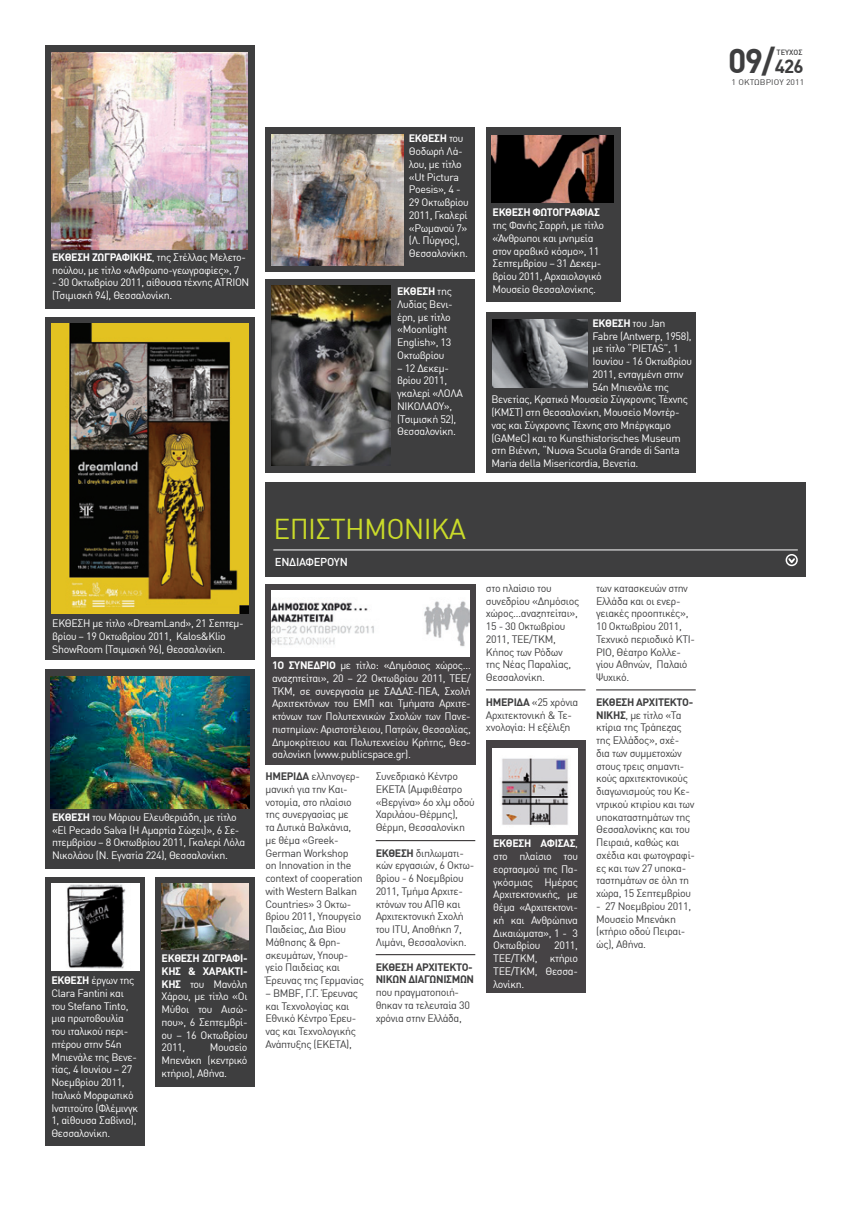
<style>
.page{position:relative;width:851px;height:1205px;background:#fff}
.page>*{position:absolute;margin:0;border:0;box-sizing:border-box;transform-origin:0 0}
.t1{font:700 33.75px "DIN Greek";color:#3e3e3f}
.t2{font:28.12px "DIN Greek";letter-spacing:-.025em;color:#cadb2a}
.t3{font:500 11.25px "DIN Greek";letter-spacing:-.025em;color:#fff}
.t4{font:10.62px/12.8px "DIN Greek";letter-spacing:-.03em;color:#fff}
.t5{font:10.62px/12.8px "DIN Greek";letter-spacing:-.03em;color:#3e3e3f}
.t6{font:700 10.62px/12.8px "DIN Greek";letter-spacing:-.03em;color:#3e3e3f}
.t7{font:700 10.62px "DIN Greek";letter-spacing:-.03em;color:#fff}
.t8{font:8px "DIN Greek";letter-spacing:.01em;color:#3e3e3f;scale:1.07 1}
.t9{font:500 7.5px "DIN Greek";color:#3e3e3f}
.s1{font-weight:700}
.s2{font-weight:400}
.s3{font-size:18.75px}
</style>
<div class="page">
<div style="left:155px;top:877px;width:100px;height:209px;background:#3e3e3f"></div>
<img style="left:162px;top:883px;width:86px;height:67px">
<div style="left:45px;top:877px;width:100px;height:269px;background:#3e3e3f"></div>
<img style="left:51px;top:883px;width:88px;height:87px">
<div style="left:486px;top:128px;width:134px;height:174px;background:#3e3e3f"></div>
<img style="left:491px;top:135px;width:122px;height:67px">
<div style="left:45px;top:669px;width:210px;height:200px;background:#3e3e3f"></div>
<img style="left:51px;top:677px;width:198px;height:131px">
<div style="left:45px;top:317px;width:210px;height:343px;background:#3e3e3f"></div>
<img style="left:51px;top:324px;width:197px;height:289px">
<div style="left:486px;top:312px;width:209px;height:161px;background:#3e3e3f"></div>
<img style="left:492px;top:319px;width:95px;height:69px">
<div style="left:265px;top:482px;width:540px;height:95px;background:#3e3e3f"></div>
<hr style="left:273px;top:550px;width:524px;height:1px;background:#fff">
<svg style="left:788px;top:557px;width:8px;height:8px"></svg>
<div style="left:785px;top:554px;width:12px;height:12px;border:2px solid #fff;border-radius:50%"></div>
<hr style="left:375px;top:840px;width:100px;height:1px;background:#231f20">
<hr style="left:375px;top:954px;width:100px;height:1px;background:#231f20">
<div style="left:265px;top:584px;width:210px;height:181px;background:#464345"></div>
<img style="left:271px;top:591px;width:198px;height:66px">
<hr style="left:486px;top:689px;width:99px;height:1px;background:#231f20">
<hr style="left:596px;top:689px;width:99px;height:1px;background:#231f20">
<div style="left:486px;top:740px;width:99px;height:253px;background:#464345"></div>
<img style="left:492px;top:748px;width:86px;height:86px">
<div style="left:265px;top:279px;width:210px;height:194px;background:#3e3e3f"></div>
<img style="left:272px;top:285px;width:119px;height:180px">
<div style="left:45px;top:45px;width:210px;height:264px;background:#3e3e3f"></div>
<img style="left:52px;top:53px;width:196px;height:196px">
<div style="left:265px;top:128px;width:210px;height:144px;background:#3e3e3f"></div>
<img style="left:272px;top:135px;width:131px;height:131px">
<p class="t4" style="left:52px;top:251px;width:195px"><span class="s1">ΕΚΘΕΣΗ ΖΩΓΡΑΦΙΚΗΣ</span>, της Στέλλας Μελετο&shy;πούλου, με τίτλο «Ανθρωπο-γεωγραφίες», 7</p>
<p class="t4" style="left:52px;top:276px;width:199px">- 30 Οκτωβρίου 2011, αίθουσα τέχνης ATRION (Τσιμισκή 94), Θεσσαλονίκη.</p>
<p class="t4" style="left:409px;top:132px;width:61px"><span class="s1">ΕΚΘΕΣΗ</span> του<br>Θοδωρή Λά&shy;λου, με τίτλο «Ut Pictura<br>Poesis», 4 -<br>29 Οκτωβρίου<br>2011, Γκαλερί «Ρωμανού 7» (Λ. Πύργος),<br>Θεσσαλονίκη.</p>
<p class="t4" style="left:397px;top:285px;width:57px"><span class="s1">ΕΚΘΕΣΗ</span> της<br>Λυδίας Βενι&shy;έρη, με τίτλο «Moonlight<br>English», 13<br>Οκτωβρίου</p>
<p class="t4" style="left:397px;top:361px;width:67px">– 12 Δεκεμ&shy;βρίου 2011, γκαλερί «ΛΟΛΑ<br>ΝΙΚΟΛΑΟΥ», (Τσιμισκή 52),<br>Θεσσαλονίκη.</p>
<p class="t7" style="left:492px;top:206px;width:109px">ΕΚΘΕΣΗ ΦΩΤΟΓΡΑΦΙΑΣ</p>
<p class="t4" style="left:492px;top:219px;width:113px">της Φανής Σαρρή, με τίτλο «Άνθρωποι και μνημεία στον αραβικό κόσμο», 11<br>Σεπτεμβρίου – 31 Δεκεμ&shy;βρίου 2011, Αρχαιολογικό<br>Μουσείο Θεσσαλονίκης.</p>
<p class="t7" style="left:592px;top:317px;width:74px">ΕΚΘΕΣΗ <span class="s2">του Jan</span></p>
<p class="t4" style="left:592px;top:329px;width:101px">Fabre (Antwerp, 1958),</p>
<p class="t4" style="left:592px;top:342px;width:88px">με τίτλο “PIETAS”, 1</p>
<p class="t4" style="left:592px;top:355px;width:101px">Ιουνίου - 16 Οκτωβρίου</p>
<p class="t4" style="left:592px;top:368px;width:93px">2011, ενταγμένη στην</p>
<p class="t4" style="left:592px;top:380px;width:78px">54η Μπιενάλε της</p>
<p class="t4" style="left:491px;top:393px;width:198px">Βενετίας, Κρατικό Μουσείο Σύγχρονης Τέχνης</p>
<p class="t4" style="left:491px;top:406px;width:190px">(ΚΜΣΤ) στη Θεσσαλονίκη, Μουσείο Μοντέρ-</p>
<p class="t4" style="left:491px;top:419px;width:181px">νας και Σύγχρονης Τέχνης στο Μπέργκαμο</p>
<p class="t4" style="left:491px;top:431px;width:191px">(GAMeC) και το Kunsthistorisches Museum</p>
<p class="t4" style="left:491px;top:444px;width:190px">στη Βιέννη, “Nuova Scuola Grande di Santa</p>
<p class="t4" style="left:491px;top:457px;width:148px">Maria della Misericordia, Βενετία.</p>
<p class="t4" style="left:52px;top:617px;width:193px">ΕΚΘΕΣΗ με τίτλο «DreamLand», 21 Σεπτεμ&shy;βρίου – 19 Οκτωβρίου 2011, Kalos&amp;Klio<br>ShowRoom (Τσιμισκή 96), Θεσσαλονίκη.</p>
<p class="t4" style="left:52px;top:811px;width:195px"><span class="s1">ΕΚΘΕΣΗ</span> του Μάριου Ελευθεριάδη, με τίτλο «El Pecado Salva (Η Αμαρτία Σώζει)», 6 Σε&shy;πτεμβρίου – 8 Οκτωβρίου 2011, Γκαλερί Λόλα Νικολάου (Ν. Εγνατία 224), Θεσσαλονίκη.</p>
<p class="t4" style="left:51px;top:974px;width:88px"><span class="s1">ΕΚΘΕΣΗ</span> έργων της<br>Clara Fantini και του Stefano Tinto, μια πρωτοβουλία του ιταλικού περι&shy;πτέρου στην 54η<br>Μπιενάλε της Βενε&shy;τίας, 4 Ιουνίου – 27<br>Νοεμβρίου 2011,<br>Ιταλικό Μορφωτικό<br>Ινστιτούτο (Φλέμινγκ<br>1, αίθουσα Σαβίνιο),<br>Θεσσαλονίκη.</p>
<p class="t4" style="left:161px;top:952px;width:87px;text-align:justify"><span class="s1">ΕΚΘΕΣΗ ΖΩΓΡΑΦΙ-ΚΗΣ &amp; ΧΑΡΑΚΤΙ-ΚΗΣ</span> του Μανόλη Χάρου, με τίτλο «Οι Μύθοι του Αισώ&shy;που», 6 Σεπτεμβρί&shy;ου – 16 Οκτωβρίου 2011,</p>
<p class="t4" style="left:161px;top:1041px;width:87px;text-align:justify;text-indent:48px">Μουσείο Μπενάκη (κεντρικό κτήριο), Αθήνα.</p>
<h2 class="t2" style="left:273px;top:513px;width:194px">ΕΠΙΣΤΗΜΟΝΙΚΑ</h2>
<p class="t3" style="left:275px;top:555px;width:74px">ΕΝΔΙΑΦΕΡΟΥΝ</p>
<p class="t4" style="left:272px;top:659px;width:200px;text-align:justify"><span class="s1">1Ο ΣΥΝΕΔΡΙΟ</span> με τίτλο: «Δημόσιος χώρος… αναζητείται», 20 – 22 Οκτωβρίου 2011, ΤΕΕ/ ΤΚΜ, σε συνεργασία με ΣΑΔΑΣ-ΠΕΑ, Σχολή Αρχιτεκτόνων του ΕΜΠ και Τμήματα Αρχιτε&shy;κτόνων των Πολυτεχνικών Σχολών των Πανε&shy;πιστημίων: Αριστοτέλειου, Πατρών, Θεσσαλίας, Δημοκρίτειου και Πολυτεχνείου Κρήτης, Θεσ&shy;σαλονίκη (www.publicspace.gr).</p>
<p class="t5" style="left:265px;top:770px;width:100px"><span class="s1">ΗΜΕΡΙΔΑ</span> ελληνογερ&shy;μανική για την Και&shy;νοτομία, στο πλαίσιο της συνεργασίας με<br>τα Δυτικά Βαλκάνια, με θέμα «Greek-<br>German Workshop<br>on Innovation in the context of cooperation with Western Balkan<br>Countries» 3 Οκτω&shy;βρίου 2011, Υπουργείο<br>Παιδείας, Δια Βίου<br>Μάθησης &amp; Θρη&shy;σκευμάτων, Υπουρ&shy;γείο Παιδείας και<br>Έρευνας της Γερμανίας</p>
<p class="t5" style="left:265px;top:987px;width:94px">– BMBF, Γ.Γ. Έρευνας και Τεχνολογίας και<br>Εθνικό Κέντρο Έρευ&shy;νας και Τεχνολογικής<br>Ανάπτυξης (ΕΚΕΤΑ),</p>
<p class="t5" style="left:375px;top:770px;width:100px">Συνεδριακό Κέντρο<br>ΕΚΕΤΑ (Αμφιθέατρο «Βεργίνα» 6ο χλμ οδού<br>Χαριλάου-Θέρμης),<br>Θέρμη, Θεσσαλονίκη</p>
<p class="t5" style="left:375px;top:846px;width:100px"><span class="s1">ΕΚΘΕΣΗ</span> διπλωματι&shy;κών εργασιών, 6 Οκτω&shy;βρίου - 6 Νοεμβρίου<br>2011, Τμήμα Αρχιτε&shy;κτόνων του ΑΠΘ και<br>Αρχιτεκτονική Σχολή του ITU, Αποθήκη 7,<br>Λιμάνι, Θεσσαλονίκη.</p>
<p class="t6" style="left:375px;top:960px;width:100px">ΕΚΘΕΣΗ ΑΡΧΙΤΕΚΤΟ-<br>ΝΙΚΩΝ ΔΙΑΓΩΝΙΣΜΩΝ</p>
<p class="t5" style="left:375px;top:986px;width:96px">που πραγματοποιή&shy;θηκαν τα τελευταία 30 χρόνια στην Ελλάδα,</p>
<p class="t5" style="left:486px;top:582px;width:95px">στο πλαίσιο του συνεδρίου «Δημόσιος χώρος…αναζητείται»,<br>15 - 30 Οκτωβρίου<br>2011, ΤΕΕ/ΤΚΜ,<br>Κήπος των Ρόδων της Νέας Παραλίας,<br>Θεσσαλονίκη.</p>
<p class="t5" style="left:486px;top:696px;width:94px"><span class="s1">ΗΜΕΡΙΔΑ</span> «25 χρόνια<br>Αρχιτεκτονική &amp; Τε&shy;χνολογία: H εξέλιξη</p>
<p class="t4" style="left:493px;top:837px;width:86px;text-align:justify"><span class="s1">ΕΚΘΕΣΗ ΑΦΙΣΑΣ</span>, στο πλαίσιο του εορτασμού της Πα&shy;γκόσμιας Ημέρας Αρχιτεκτονικής, με θέμα «Αρχιτεκτονι&shy;κή και Ανθρώπινα Δικαιώματα», 1 - 3<br>Οκτωβρίου</p>
<p class="t4" style="left:493px;top:939px;width:86px;text-align:justify;text-indent:61px">2011, ΤΕΕ/ΤΚΜ, κτήριο ΤΕΕ/ΤΚΜ, Θεσσα&shy;λονίκη.</p>
<p class="t5" style="left:596px;top:582px;width:100px">των κατασκευών στην<br>Ελλάδα και οι ενερ&shy;γειακές προοπτικές»,<br>10 Οκτωβρίου 2011,<br>Τεχνικό περιοδικό ΚΤΙ-<br>ΡΙΟ, Θέατρο Κολλε&shy;γίου Αθηνών, Παλαιό<br>Ψυχικό.</p>
<p class="t5" style="left:596px;top:696px;width:100px"><span class="s1">ΕΚΘΕΣΗ ΑΡΧΙΤΕΚΤΟ-<br>ΝΙΚΗΣ</span>, με τίτλο «Τα κτίρια της Τράπεζας της Ελλάδος», σχέ&shy;δια των συμμετοχών στους τρεις σημαντι&shy;κούς αρχιτεκτονικούς διαγωνισμούς του Κε&shy;ντρικού κτιρίου και των υποκαταστημάτων της<br>Θεσσαλονίκης και του<br>Πειραιά, καθώς και σχέδια και φωτογραφί&shy;ες και των 27 υποκα&shy;ταστημάτων σε όλη τη χώρα, 15 Σεπτεμβρίου</p>
<p class="t5" style="left:596px;top:900px;width:97px">- 27 Νοεμβρίου 2011,<br>Μουσείο Μπενάκη (κτήριο οδού Πειραι&shy;ώς), Αθήνα.</p>
<h1 class="t1" style="left:728px;top:41px;width:77px">09/<span class="s3">426</span></h1>
<p class="t9" style="left:776px;top:48px;width:27px">ΤΕΥΧΟΣ</p>
<p class="t8" style="left:731px;top:78px;width:69px">1 ΟΚΤΩΒΡΙΟΥ 2011</p>
</div>
